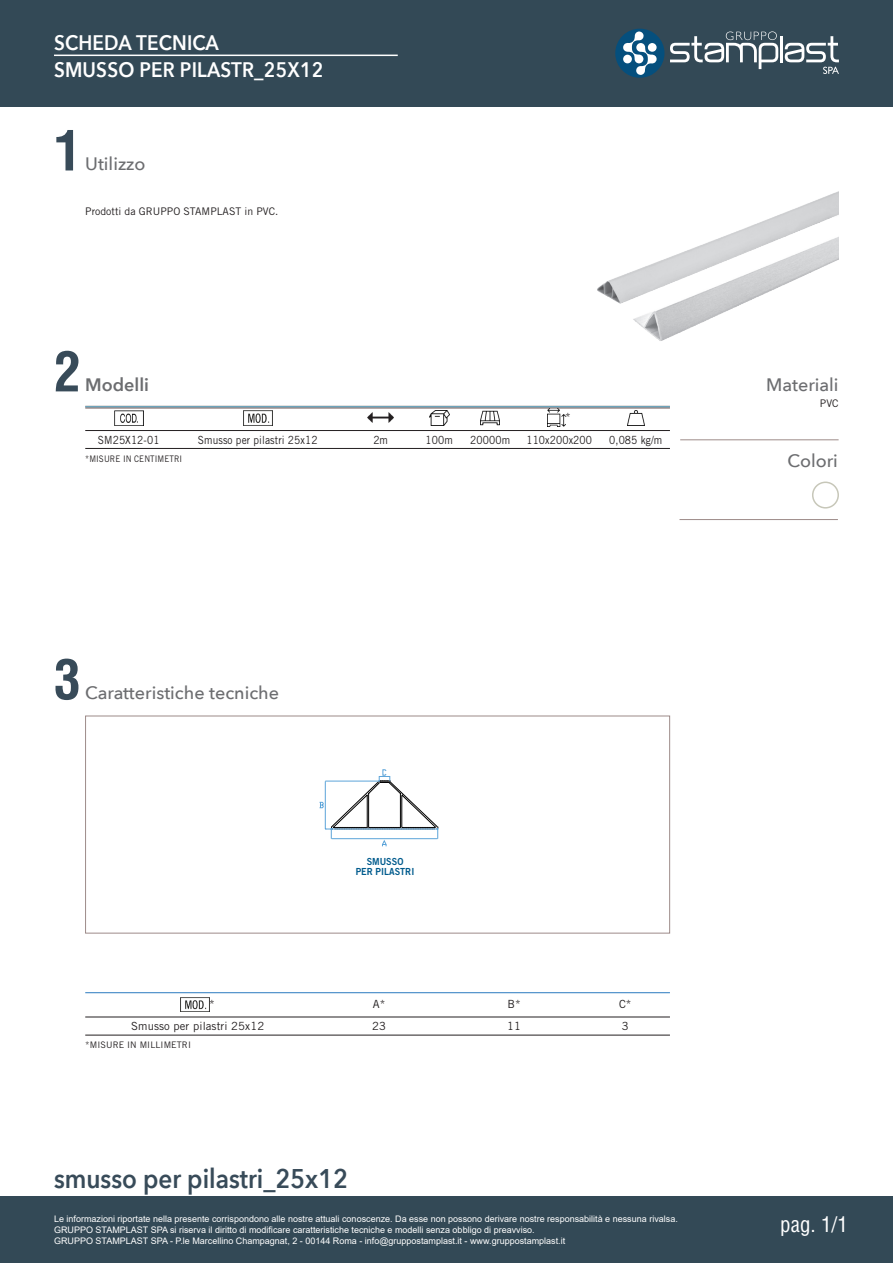
<style>
.page{position:relative;width:893px;height:1263px;background:#fff}
.page>*{position:absolute;margin:0;border:0;box-sizing:border-box;transform-origin:0 0}
.t1{font:700 condensed 54px "Helvetica CE";color:#384b59}
.t2{font:600 27px "Avenir Next";color:#384b59;scale:.9 1}
.t3{font:600 21px "Avenir Next";letter-spacing:.01em;color:#fff;scale:.9 1}
.t4{font:condensed 21px "Helvetica";color:#fff}
.t5{font:500 18px "Avenir Next";color:#6c6d70}
.t6{font:600 18px "Avenir Next";color:#6c6d70}
.Contenuto_Catalogo{font:11.25px "Trade Gothic LT Std";letter-spacing:.01em;color:#231f20;scale:.9 1}
.Contenuto_Catalogo-2{font:11.25px "Trade Gothic LT Std";letter-spacing:.01em;color:#231f20}
.t7{font:10.5px "Trade Gothic LT Std";color:#231f20}
.t8{font:9.75px "Trade Gothic LT Std Bd 2";color:#005b8d;scale:.93 1}
.t9{font:9px "Arial";color:#fff}
.Contenuto_Catalogo-3{font:9px "Trade Gothic LT Std";letter-spacing:.01em;color:#231f20;scale:.9 1}
.Contenuto_Catalogo-4{font:9px "Trade Gothic LT Std";letter-spacing:.01em;color:#231f20}
</style>
<div class="page">
<div style="left:0;top:1197px;width:893px;height:66px;background:#334956"></div>
<div style="left:0;top:0;width:893px;height:106px;background:#334956"></div>
<div style="left:615px;top:29px;width:49px;height:49px;background:#054f7d;border-radius:50%"></div>
<hr style="left:780px;top:36px;width:3px;height:26px;background:#fff">
<svg style="left:670px;top:31px;width:108px;height:38px"></svg>
<svg style="left:623px;top:31px;width:34px;height:44px"></svg>
<div style="left:648px;top:43px;width:9px;height:9px;background:#fff;border-radius:50%"></div>
<div style="left:623px;top:55px;width:9px;height:8px;background:#fff;border-radius:50%"></div>
<svg style="left:785px;top:36px;width:54px;height:38px"></svg>
<hr style="left:54px;top:55px;width:344px;height:1px;background:#fff">
<div style="left:85px;top:716px;width:585px;height:217px;border:1px solid #9d8b89"></div>
<hr style="left:85px;top:406px;width:585px;height:3px;background:#9d8b89">
<img style="left:597px;top:191px;width:242px;height:150px">
<hr style="left:679px;top:519px;width:159px;height:1px;background:#9d8b89">
<hr style="left:680px;top:439px;width:159px;height:1px;background:#9d8b89">
<div style="left:812px;top:481px;width:27px;height:28px;border:2px solid #c7c7b9;border-radius:50%"></div>
<img style="left:114px;top:410px;width:29px;height:15px">
<img style="left:243px;top:410px;width:29px;height:15px">
<img style="left:368px;top:413px;width:25px;height:10px">
<img style="left:429px;top:410px;width:20px;height:15px">
<img style="left:481px;top:408px;width:19px;height:18px">
<img style="left:548px;top:409px;width:17px;height:17px">
<img style="left:627px;top:410px;width:17px;height:15px">
<hr style="left:85px;top:430px;width:585px;height:1px;background:#231f20">
<hr style="left:85px;top:448px;width:585px;height:1px;background:#231f20">
<hr style="left:85px;top:406px;width:585px;height:1px;background:#5aadcd">
<svg style="left:319px;top:769px;width:120px;height:78px"></svg>
<img style="left:181px;top:997px;width:28px;height:15px">
<hr style="left:85px;top:1017px;width:585px;height:1px;background:#231f20">
<hr style="left:85px;top:1035px;width:585px;height:1px;background:#231f20">
<hr style="left:85px;top:992px;width:585px;height:1px;background:#2b7bc0">
<p class="t3" style="left:54px;top:24px;width:185px">SCHEDA TECNICA</p>
<p class="t3" style="left:54px;top:51px;width:301px">SMUSSO PER PILASTR_25X12</p>
<p class="t1" style="left:54px;top:117px;width:28px">1</p>
<p class="t5" style="left:85px;top:149px;width:62px">Utilizzo</p>
<p class="t7" style="left:85px;top:204px;width:195px">Prodotti da GRUPPO STAMPLAST in PVC.</p>
<p class="t1" style="left:54px;top:338px;width:28px">2</p>
<p class="t6" style="left:85px;top:370px;width:65px">Modelli</p>
<p class="Contenuto_Catalogo-2" style="left:565px;top:410px;width:7px">*</p>
<p class="Contenuto_Catalogo" style="left:98px;top:433px;width:70px">SM25X12-01</p>
<p class="Contenuto_Catalogo" style="left:198px;top:433px;width:134px">Smusso per pilastri 25x12</p>
<p class="Contenuto_Catalogo" style="left:373px;top:433px;width:18px">2m</p>
<p class="Contenuto_Catalogo" style="left:426px;top:433px;width:32px">100m</p>
<p class="Contenuto_Catalogo" style="left:470px;top:433px;width:46px">20000m</p>
<p class="Contenuto_Catalogo" style="left:526px;top:433px;width:74px">110x200x200</p>
<p class="Contenuto_Catalogo" style="left:609px;top:433px;width:61px">0,085 kg/m</p>
<p class="Contenuto_Catalogo-3" style="left:85px;top:453px;width:109px">*MISURE IN CENTIMETRI</p>
<p class="t1" style="left:54px;top:646px;width:28px">3</p>
<p class="t5" style="left:85px;top:678px;width:195px">Caratteristiche tecniche</p>
<p class="t8" style="left:367px;top:855px;width:41px">SMUSSO</p>
<p class="t8" style="left:356px;top:865px;width:65px">PER PILASTRI</p>
<p class="Contenuto_Catalogo-2" style="left:209px;top:997px;width:7px">*</p>
<p class="Contenuto_Catalogo-2" style="left:373px;top:997px;width:14px">A*</p>
<p class="Contenuto_Catalogo-2" style="left:508px;top:997px;width:15px">B*</p>
<p class="Contenuto_Catalogo-2" style="left:619px;top:997px;width:14px">C*</p>
<p class="Contenuto_Catalogo-2" style="left:131px;top:1019px;width:134px">Smusso per pilastri 25x12</p>
<p class="Contenuto_Catalogo-2" style="left:372px;top:1019px;width:15px">23</p>
<p class="Contenuto_Catalogo-2" style="left:507px;top:1019px;width:15px">11</p>
<p class="Contenuto_Catalogo-2" style="left:622px;top:1019px;width:8px">3</p>
<p class="Contenuto_Catalogo-4" style="left:85px;top:1039px;width:107px">*MISURE IN MILLIMETRI</p>
<p class="t2" style="left:54px;top:1155px;width:328px">smusso per pilastri_25x12</p>
<p class="t9" style="left:54px;top:1213px;width:625px">Le informazioni riportate nella presente corrispondono alle nostre attuali conoscenze. Da esse non possono derivare nostre responsabilità e nessuna rivalsa.</p>
<p class="t9" style="left:54px;top:1224px;width:482px">GRUPPO STAMPLAST SPA si riserva il diritto di modificare caratteristiche tecniche e modelli senza obbligo di preavviso.</p>
<p class="t9" style="left:54px;top:1235px;width:513px">GRUPPO STAMPLAST SPA - P.le Marcellino Champagnat, 2 - 00144 Roma - info@gruppostamplast.it - www.gruppostamplast.it</p>
<p class="t5" style="left:766px;top:370px;width:74px">Materiali</p>
<p class="t7" style="left:820px;top:397px;width:20px">PVC</p>
<p class="t5" style="left:787px;top:445px;width:52px">Colori</p>
<p class="t4" style="left:780px;top:1211px;width:69px">pag. 1/1</p>
</div>
